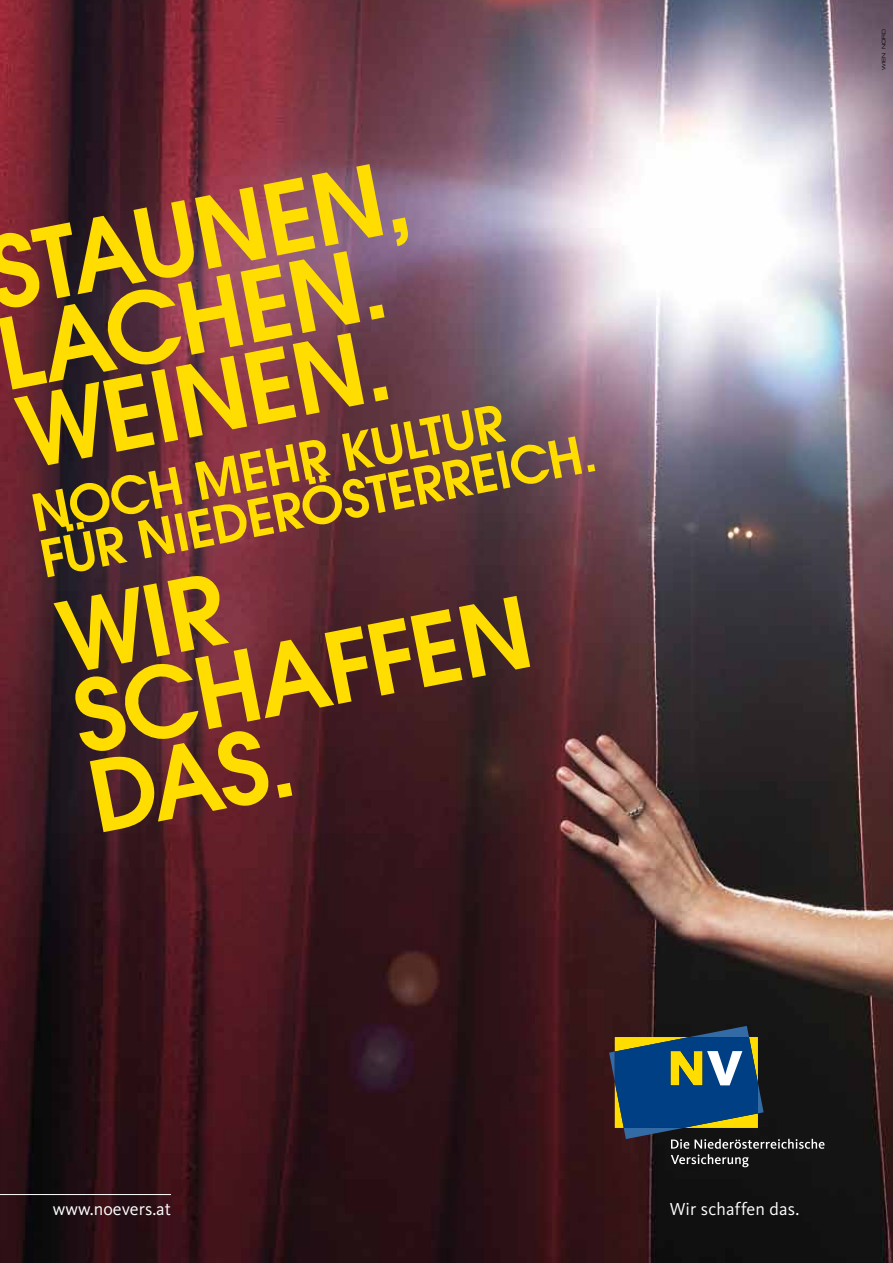
<style>
.page{position:relative;width:893px;height:1263px;background:#fff}
.page>*{position:absolute;margin:0;border:0;box-sizing:border-box;transform-origin:0 0}
.t1{font:600 97.5px/81px "Avant Garde";color:#fd0}
.t2{font:600 51px/46.5px "Avant Garde";color:#fd0}
.t3{font:18px "Kievit Pro";letter-spacing:.01em;color:#fff}
.t4{font:6px "Microstyle WNP";letter-spacing:.045em;color:#000}
</style>
<div class="page">
<img style="left:0;top:0;width:893px;height:1263px">
<hr style="left:0;top:1194px;width:171px;height:1px;background:#fff">
<svg style="left:609px;top:1026px;width:215px;height:141px;background:#2c3d46"></svg>
<p class="t1" style="left:-25px;top:235px;width:434px;rotate:-11deg">STAUNEN,<br>LACHEN.<br>WEINEN.</p>
<p class="t2" style="left:28px;top:490px;width:566px;rotate:-11deg">NOCH MEHR KULTUR<br>FÜR NIEDERÖSTERREICH.</p>
<p class="t1" style="left:52px;top:598px;width:465px;rotate:-11deg">WIR<br>SCHAFFEN<br>DAS.</p>
<p class="t4" style="left:880px;top:70px;width:43px;rotate:-90deg">WIEN NORD</p>
<p class="t3" style="left:53px;top:1198px;width:120px">www.noevers.at</p>
<p class="t3" style="left:670px;top:1198px;width:131px">Wir schaffen das.</p>
</div>
